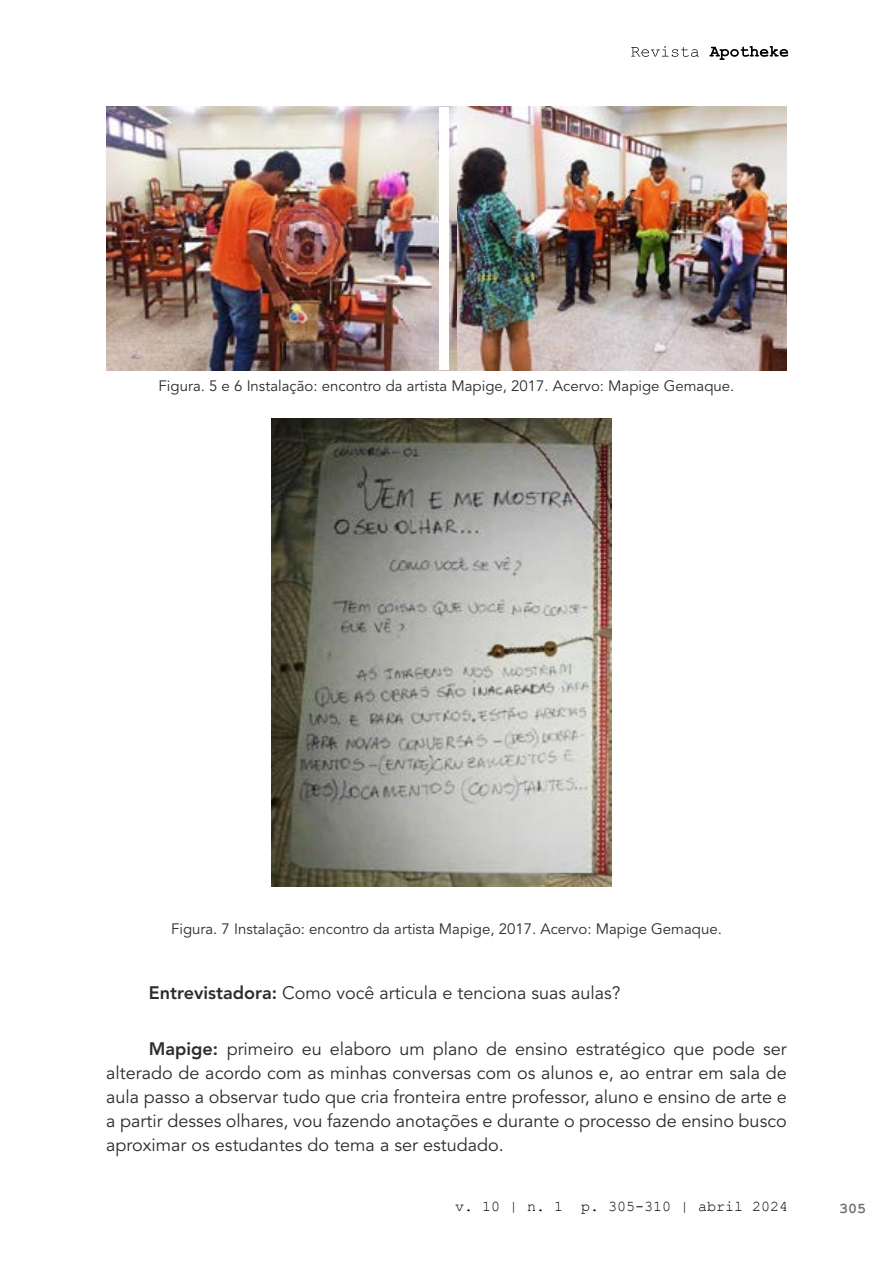
<style>
.page{position:relative;width:893px;height:1263px;background:#fff}
.page>*{position:absolute;margin:0;border:0;box-sizing:border-box;transform-origin:0 0}
.t1{font:18px/24px "Avenir LT Std";color:#2c2c2b;text-align:justify}
.t2{font:15px "Avenir LT Std";color:#2c2c2b}
.t3{font:15px "Courier New";color:#000}
.t4{font:700 15px "Courier New";color:#6d6e6e}
.s1{font-weight:800}
</style>
<div class="page">
<svg style="left:631px;top:46px;width:68px;height:11px"></svg>
<svg style="left:709px;top:46px;width:79px;height:14px"></svg>
<img style="left:106px;top:106px;width:681px;height:264px">
<div style="left:440px;top:107px;width:9px;height:263px;background:#fffefd"></div>
<img style="left:271px;top:418px;width:340px;height:468px">
<p class="t2" style="left:159px;top:377px;width:577px">Figura. 5 e 6 Instalação: encontro da artista Mapige, 2017. Acervo: Mapige Gemaque.</p>
<p class="t2" style="left:171px;top:920px;width:552px">Figura. 7 Instalação: encontro da artista Mapige, 2017. Acervo: Mapige Gemaque.</p>
<p class="t1" style="left:149px;top:981px;width:473px"><span class="s1">Entrevistadora:</span> Como você articula e tenciona suas aulas?</p>
<p class="t1" style="left:106px;top:1037px;width:682px;text-indent:43px"><span class="s1">Mapige:</span> primeiro eu elaboro um plano de ensino estratégico que pode ser alterado de acordo com as minhas conversas com os alunos e, ao entrar em sala de aula passo a observar tudo que cria fronteira entre professor, aluno e ensino de arte e a partir desses olhares, vou fazendo anotações e durante o processo de ensino busco aproximar os estudantes do tema a ser estudado.</p>
<p class="t3" style="left:455px;top:1197px;width:335px">v. 10 | n. 1 p. 305-310 | abril 2024</p>
<p class="t4" style="left:839px;top:1199px;width:28px">305</p>
</div>
